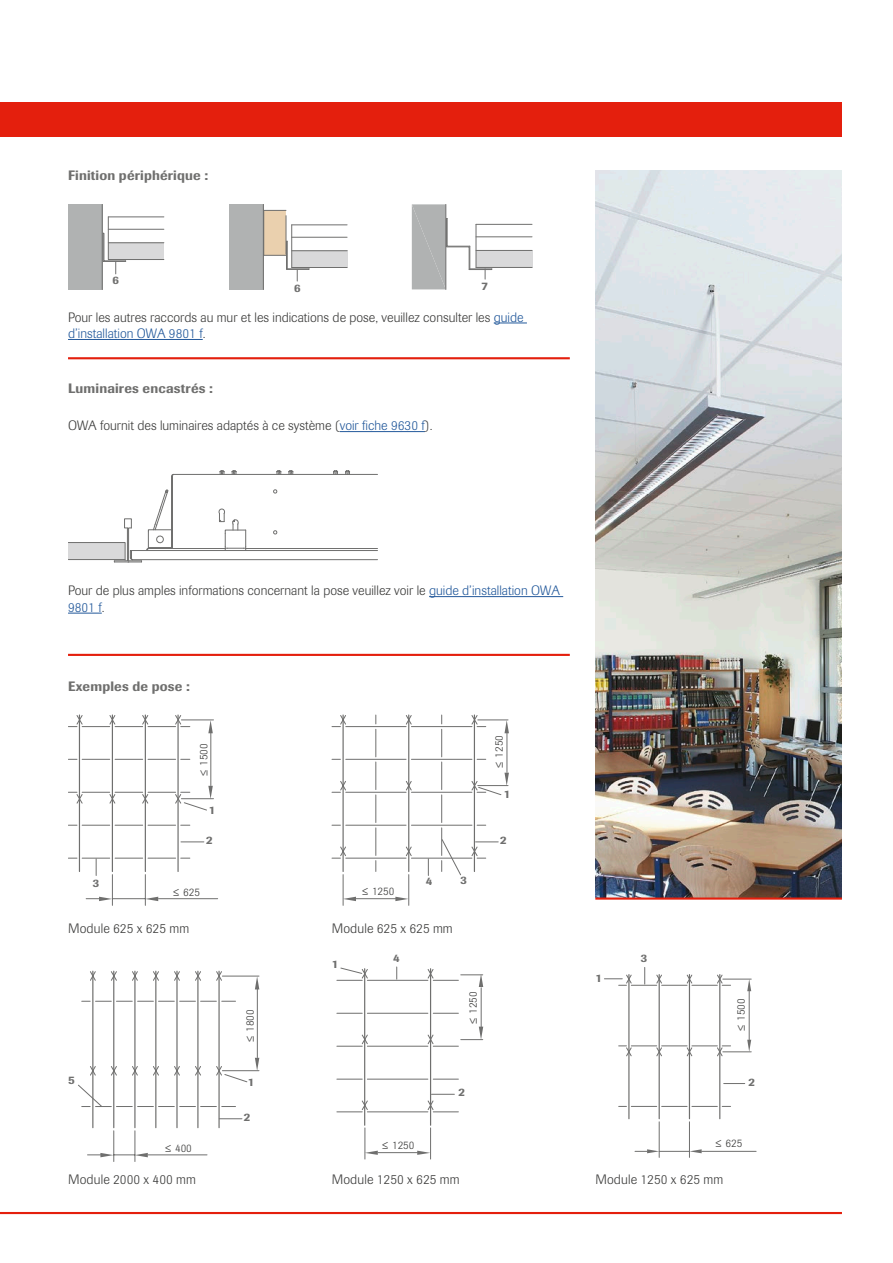
<style>
.page{position:relative;width:893px;height:1263px;background:#fff}
.page>*{position:absolute;margin:0;border:0;box-sizing:border-box;transform-origin:0 0}
.t1{font:300 13.5px/16.5px "Imago Pro";color:#3b3b3a}
.t2{font:500 13.5px "Imago Pro";letter-spacing:.01em;color:#6f6f6e}
.t3{font:300 11.25px "Imago Pro";color:#3b3b3a}
.t4{font:500 11.25px "Imago Pro";color:#6f6f6e}
.s1{color:#23599b}
</style>
<div class="page">
<hr style="left:0;top:1212px;width:842px;height:2px;background:#e41f0d">
<div style="left:0;top:102px;width:842px;height:34px;background:#e41f0d"></div>
<hr style="left:494px;top:323px;width:33px;height:1px;background:#23599b">
<hr style="left:68px;top:339px;width:135px;height:1px;background:#23599b">
<hr style="left:68px;top:357px;width:502px;height:2px;background:#e41f0d">
<hr style="left:68px;top:654px;width:502px;height:2px;background:#e41f0d">
<hr style="left:340px;top:431px;width:85px;height:1px;background:#23599b">
<hr style="left:429px;top:596px;width:134px;height:1px;background:#23599b">
<hr style="left:68px;top:613px;width:34px;height:1px;background:#23599b">
<hr style="left:148px;top:548px;width:77px;height:1px;background:#6f6f6e">
<hr style="left:246px;top:548px;width:132px;height:1px;background:#6f6f6e">
<hr style="left:132px;top:559px;width:246px;height:1px;background:#6f6f6e">
<hr style="left:131px;top:550px;width:247px;height:1px;background:#6f6f6e">
<hr style="left:171px;top:476px;width:1px;height:71px;background:#6f6f6e">
<hr style="left:172px;top:476px;width:1px;height:71px;background:#6f6f6e">
<hr style="left:173px;top:474px;width:205px;height:1px;background:#6f6f6e">
<svg style="left:273px;top:489px;width:5px;height:5px"></svg>
<svg style="left:273px;top:530px;width:5px;height:5px"></svg>
<svg style="left:218px;top:508px;width:28px;height:42px"></svg>
<svg style="left:68px;top:490px;width:105px;height:73px"></svg>
<svg style="left:333px;top:470px;width:5px;height:4px"></svg>
<svg style="left:345px;top:470px;width:5px;height:4px"></svg>
<svg style="left:276px;top:470px;width:6px;height:4px"></svg>
<svg style="left:288px;top:470px;width:6px;height:4px"></svg>
<svg style="left:219px;top:470px;width:6px;height:4px"></svg>
<svg style="left:231px;top:470px;width:6px;height:4px"></svg>
<div style="left:68px;top:204px;width:34px;height:86px;background:#b0b2b2"></div>
<hr style="left:102px;top:204px;width:1px;height:85px;background:#6f6f6e">
<svg style="left:103px;top:216px;width:61px;height:58px"></svg>
<div style="left:292px;top:250px;width:56px;height:18px;background:#d9d9da"></div>
<div style="left:230px;top:205px;width:34px;height:85px;background:#b0b2b2"></div>
<hr style="left:263px;top:204px;width:1px;height:85px;background:#6f6f6e">
<hr style="left:292px;top:267px;width:55px;height:1px;background:#6f6f6e">
<hr style="left:292px;top:250px;width:55px;height:1px;background:#6f6f6e">
<hr style="left:292px;top:225px;width:55px;height:1px;background:#6f6f6e">
<hr style="left:292px;top:237px;width:55px;height:1px;background:#6f6f6e">
<svg style="left:264px;top:210px;width:46px;height:71px"></svg>
<img style="left:595px;top:170px;width:247px;height:727px">
<hr style="left:595px;top:897px;width:247px;height:3px;background:#e41f0d">
<svg style="left:146px;top:897px;width:12px;height:4px"></svg>
<svg style="left:208px;top:721px;width:5px;height:12px"></svg>
<hr style="left:79px;top:715px;width:1px;height:156px;background:#6f6f6e">
<hr style="left:145px;top:715px;width:1px;height:156px;background:#6f6f6e">
<hr style="left:112px;top:715px;width:1px;height:156px;background:#6f6f6e">
<hr style="left:177px;top:715px;width:2px;height:156px;background:#6f6f6e">
<svg style="left:68px;top:759px;width:122px;height:1px"></svg>
<svg style="left:68px;top:825px;width:122px;height:1px"></svg>
<svg style="left:68px;top:715px;width:122px;height:12px"></svg>
<hr style="left:112px;top:898px;width:33px;height:1px;background:#6f6f6e">
<hr style="left:158px;top:898px;width:60px;height:1px;background:#6f6f6e">
<svg style="left:86px;top:897px;width:26px;height:4px"></svg>
<hr style="left:145px;top:875px;width:1px;height:30px;background:#6f6f6e">
<hr style="left:112px;top:875px;width:1px;height:30px;background:#6f6f6e">
<hr style="left:211px;top:733px;width:1px;height:52px;background:#6f6f6e">
<hr style="left:181px;top:720px;width:32px;height:1px;background:#6f6f6e">
<svg style="left:68px;top:786px;width:145px;height:25px"></svg>
<svg style="left:181px;top:841px;width:23px;height:1px"></svg>
<svg style="left:68px;top:858px;width:122px;height:17px"></svg>
<svg style="left:344px;top:897px;width:12px;height:4px"></svg>
<svg style="left:395px;top:897px;width:13px;height:4px"></svg>
<hr style="left:356px;top:898px;width:40px;height:1px;background:#6f6f6e">
<hr style="left:408px;top:875px;width:1px;height:30px;background:#6f6f6e">
<hr style="left:343px;top:875px;width:1px;height:30px;background:#6f6f6e">
<svg style="left:332px;top:714px;width:177px;height:162px"></svg>
<svg style="left:255px;top:1058px;width:4px;height:12px"></svg>
<svg style="left:255px;top:977px;width:4px;height:12px"></svg>
<hr style="left:92px;top:971px;width:1px;height:157px;background:#6f6f6e">
<hr style="left:113px;top:971px;width:1px;height:157px;background:#6f6f6e">
<hr style="left:134px;top:971px;width:2px;height:157px;background:#6f6f6e">
<hr style="left:155px;top:971px;width:1px;height:157px;background:#6f6f6e">
<hr style="left:176px;top:971px;width:2px;height:157px;background:#6f6f6e">
<hr style="left:197px;top:971px;width:1px;height:157px;background:#6f6f6e">
<hr style="left:218px;top:971px;width:2px;height:157px;background:#6f6f6e">
<hr style="left:148px;top:1154px;width:59px;height:1px;background:#6f6f6e">
<svg style="left:88px;top:1153px;width:60px;height:4px"></svg>
<hr style="left:135px;top:1131px;width:1px;height:30px;background:#6f6f6e">
<hr style="left:113px;top:1131px;width:1px;height:30px;background:#6f6f6e">
<hr style="left:257px;top:989px;width:1px;height:68px;background:#6f6f6e">
<hr style="left:222px;top:976px;width:37px;height:1px;background:#6f6f6e">
<hr style="left:222px;top:1070px;width:37px;height:1px;background:#6f6f6e">
<svg style="left:78px;top:971px;width:170px;height:148px"></svg>
<svg style="left:366px;top:1150px;width:12px;height:5px"></svg>
<svg style="left:417px;top:1150px;width:13px;height:5px"></svg>
<hr style="left:430px;top:969px;width:1px;height:156px;background:#6f6f6e">
<hr style="left:364px;top:969px;width:1px;height:156px;background:#6f6f6e">
<hr style="left:378px;top:1152px;width:39px;height:1px;background:#6f6f6e">
<hr style="left:430px;top:1128px;width:1px;height:31px;background:#6f6f6e">
<hr style="left:365px;top:1128px;width:1px;height:31px;background:#6f6f6e">
<svg style="left:336px;top:967px;width:147px;height:145px"></svg>
<hr style="left:659px;top:974px;width:1px;height:145px;background:#6f6f6e">
<hr style="left:689px;top:974px;width:1px;height:145px;background:#6f6f6e">
<hr style="left:628px;top:974px;width:1px;height:145px;background:#6f6f6e">
<hr style="left:719px;top:974px;width:1px;height:145px;background:#6f6f6e">
<svg style="left:619px;top:1106px;width:112px;height:1px"></svg>
<svg style="left:724px;top:1083px;width:21px;height:1px"></svg>
<hr style="left:659px;top:1122px;width:1px;height:35px;background:#6f6f6e">
<hr style="left:689px;top:1122px;width:1px;height:35px;background:#6f6f6e">
<hr style="left:702px;top:1151px;width:54px;height:1px;background:#6f6f6e">
<hr style="left:659px;top:1151px;width:30px;height:1px;background:#6f6f6e">
<svg style="left:635px;top:1149px;width:24px;height:4px"></svg>
<svg style="left:690px;top:1149px;width:12px;height:4px"></svg>
<hr style="left:749px;top:991px;width:1px;height:49px;background:#6f6f6e">
<svg style="left:619px;top:1040px;width:132px;height:17px"></svg>
<svg style="left:604px;top:967px;width:147px;height:24px"></svg>
<div style="left:476px;top:250px;width:56px;height:17px;background:#d9d9da"></div>
<hr style="left:476px;top:267px;width:56px;height:1px;background:#6f6f6e">
<hr style="left:476px;top:250px;width:56px;height:1px;background:#6f6f6e">
<svg style="left:412px;top:204px;width:80px;height:85px"></svg>
<hr style="left:476px;top:224px;width:56px;height:1px;background:#6f6f6e">
<hr style="left:476px;top:237px;width:56px;height:1px;background:#6f6f6e">
<p class="t2" style="left:68px;top:167px;width:142px">Finition périphérique :</p>
<p class="t4" style="left:113px;top:273px;width:8px">6</p>
<p class="t4" style="left:294px;top:281px;width:8px">6</p>
<p class="t4" style="left:481px;top:279px;width:8px">7</p>
<p class="t1" style="left:68px;top:308px;width:457px">Pour les autres raccords au mur et les indications de pose, veuillez consulter les <span class="s1">guide d’installation OWA 9801 f</span>.</p>
<p class="t2" style="left:68px;top:379px;width:146px">Luminaires encastrés :</p>
<p class="t1" style="left:68px;top:417px;width:366px">OWA fournit des luminaires adaptés à ce système (<span class="s1">voir fiche 9630 f</span>).</p>
<p class="t1" style="left:68px;top:582px;width:493px">Pour de plus amples informations concernant la pose veuillez voir le <span class="s1">guide d’installation OWA<br>9801 f</span>.</p>
<p class="t2" style="left:68px;top:677px;width:123px">Exemples de pose :</p>
<p class="t3" style="left:196px;top:777px;width:35px;rotate:-90deg">≤ 1500</p>
<p class="t4" style="left:209px;top:803px;width:8px">1</p>
<p class="t4" style="left:206px;top:833px;width:8px">2</p>
<p class="t4" style="left:93px;top:875px;width:8px">3</p>
<p class="t4" style="left:426px;top:874px;width:8px">4</p>
<p class="t3" style="left:361px;top:884px;width:35px">≤ 1250</p>
<p class="t3" style="left:172px;top:884px;width:29px">≤ 625</p>
<p class="t4" style="left:461px;top:872px;width:8px">3</p>
<p class="t1" style="left:68px;top:920px;width:123px">Module 625 x 625 mm</p>
<p class="t3" style="left:243px;top:1043px;width:35px;rotate:-90deg">≤ 1800</p>
<p class="t1" style="left:332px;top:920px;width:123px">Module 625 x 625 mm</p>
<p class="t4" style="left:332px;top:957px;width:8px">1</p>
<p class="t4" style="left:393px;top:951px;width:8px">4</p>
<p class="t3" style="left:465px;top:1025px;width:35px;rotate:-90deg">≤ 1250</p>
<p class="t4" style="left:68px;top:1072px;width:8px">5</p>
<p class="t4" style="left:248px;top:1074px;width:8px">1</p>
<p class="t3" style="left:164px;top:1141px;width:29px">≤ 400</p>
<p class="t4" style="left:244px;top:1110px;width:8px">2</p>
<p class="t3" style="left:381px;top:1138px;width:35px">≤ 1250</p>
<p class="t4" style="left:459px;top:1085px;width:8px">2</p>
<p class="t3" style="left:492px;top:768px;width:35px;rotate:-90deg">≤ 1250</p>
<p class="t4" style="left:504px;top:787px;width:8px">1</p>
<p class="t4" style="left:500px;top:833px;width:8px">2</p>
<p class="t4" style="left:595px;top:971px;width:8px">1</p>
<p class="t4" style="left:641px;top:951px;width:8px">3</p>
<p class="t3" style="left:733px;top:1032px;width:35px;rotate:-90deg">≤ 1500</p>
<p class="t4" style="left:748px;top:1074px;width:8px">2</p>
<p class="t3" style="left:715px;top:1136px;width:29px">≤ 625</p>
<p class="t1" style="left:68px;top:1171px;width:129px">Module 2000 x 400 mm</p>
<p class="t1" style="left:332px;top:1171px;width:129px">Module 1250 x 625 mm</p>
<p class="t1" style="left:595px;top:1171px;width:129px">Module 1250 x 625 mm</p>
</div>
